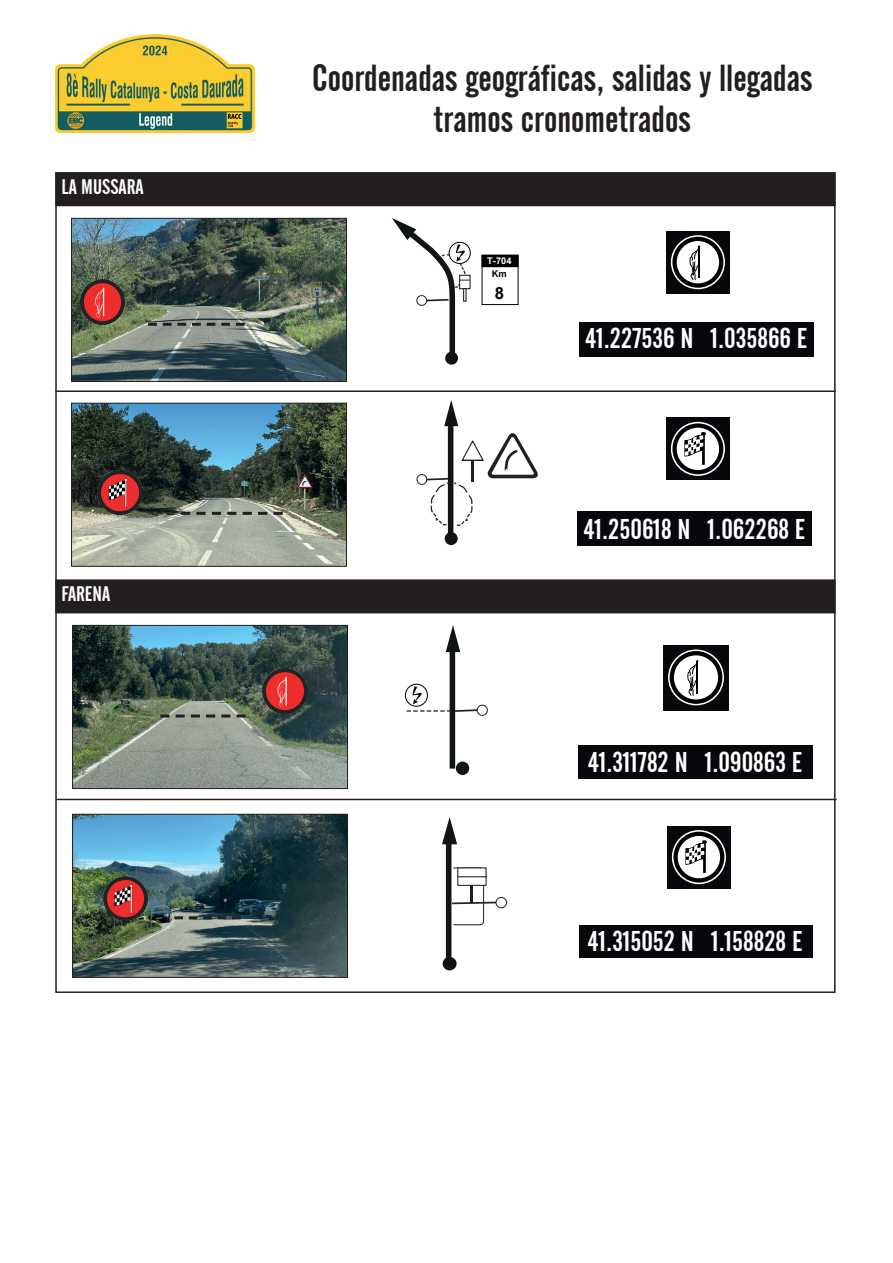
<style>
.page{position:relative;width:893px;height:1263px;background:#fff}
.page>*{position:absolute;margin:0;border:0;box-sizing:border-box;transform-origin:0 0}
.t1{font:37.5px/40.5px "Alternate Gothic No 2 BT";color:#231f20;text-align:center}
.t2{font:28.5px "Alternate Gothic No 2 BT";color:#fff}
.t3{font:21px "Alternate Gothic No 2 BT";color:#fff}
.t4{font:700 16.65px "Arial";color:#000104}
.t5{font:700 9.3px "Arial";color:#fff}
.t6{font:700 9.3px "Arial";color:#000104}
</style>
<div class="page">
<img style="left:55px;top:34px;width:200px;height:99px">
<div style="left:56px;top:173px;width:779px;height:32px;background:#231f20"></div>
<div style="left:55px;top:172px;width:781px;height:34px;border:2px solid #231f20"></div>
<div style="left:482px;top:255px;width:36px;height:50px;border:1px solid #000104"></div>
<div style="left:482px;top:255px;width:36px;height:12px;background:#000104"></div>
<div style="left:449px;top:242px;width:22px;height:22px;border:1px solid #000001;border-radius:50%"></div>
<svg style="left:392px;top:218px;width:78px;height:146px"></svg>
<div style="left:579px;top:323px;width:235px;height:34px;background:#06080c"></div>
<div style="left:56px;top:580px;width:779px;height:33px;background:#231f20"></div>
<div style="left:55px;top:579px;width:781px;height:34px;border:2px solid #231f20"></div>
<img style="left:73px;top:220px;width:272px;height:160px">
<div style="left:71px;top:218px;width:276px;height:164px;border:1px solid #231f20"></div>
<svg style="left:148px;top:323px;width:97px;height:3px"></svg>
<img style="left:80px;top:280px;width:45px;height:44px">
<div style="left:448px;top:421px;width:5px;height:118px;background:#101414"></div>
<div style="left:445px;top:532px;width:13px;height:13px;background:#101414;border-radius:50%"></div>
<svg style="left:444px;top:400px;width:14px;height:26px"></svg>
<svg style="left:416px;top:432px;width:122px;height:95px"></svg>
<div style="left:666px;top:417px;width:63px;height:63px;background:#06080c"></div>
<svg style="left:674px;top:425px;width:47px;height:47px"></svg>
<div style="left:672px;top:423px;width:52px;height:52px;border:5px solid #000001;border-radius:50%"></div>
<div style="left:671px;top:422px;width:54px;height:54px;border:2px solid #fff;border-radius:50%"></div>
<svg style="left:685px;top:432px;width:21px;height:33px"></svg>
<div style="left:577px;top:511px;width:234px;height:34px;background:#06080c"></div>
<div style="left:666px;top:231px;width:63px;height:63px;background:#06080c"></div>
<svg style="left:674px;top:239px;width:47px;height:47px"></svg>
<div style="left:672px;top:236px;width:52px;height:52px;border:5px solid #000001;border-radius:50%"></div>
<div style="left:671px;top:235px;width:54px;height:54px;border:2px solid #fff;border-radius:50%"></div>
<svg style="left:689px;top:241px;width:11px;height:40px"></svg>
<hr style="left:55px;top:390px;width:781px;height:2px;background:#231f20">
<img style="left:73px;top:405px;width:272px;height:160px">
<div style="left:71px;top:403px;width:276px;height:164px;border:1px solid #231f20"></div>
<svg style="left:181px;top:512px;width:102px;height:3px"></svg>
<img style="left:98px;top:470px;width:44px;height:45px">
<div style="left:667px;top:826px;width:63px;height:63px;background:#06080c"></div>
<svg style="left:675px;top:834px;width:47px;height:46px"></svg>
<div style="left:673px;top:831px;width:52px;height:52px;border:5px solid #000001;border-radius:50%"></div>
<div style="left:672px;top:830px;width:54px;height:54px;border:2px solid #fff;border-radius:50%"></div>
<svg style="left:686px;top:840px;width:21px;height:33px"></svg>
<hr style="left:56px;top:799px;width:781px;height:1px;background:#231f20">
<img style="left:74px;top:627px;width:272px;height:160px">
<div style="left:72px;top:625px;width:276px;height:164px;border:1px solid #231f20"></div>
<svg style="left:160px;top:714px;width:86px;height:3px"></svg>
<img style="left:262px;top:669px;width:45px;height:44px">
<div style="left:663px;top:645px;width:65px;height:65px;background:#06080c"></div>
<svg style="left:672px;top:653px;width:48px;height:49px"></svg>
<div style="left:669px;top:651px;width:54px;height:53px;border:5px solid #000001;border-radius:50%"></div>
<div style="left:668px;top:649px;width:56px;height:56px;border:2px solid #fff;border-radius:50%"></div>
<svg style="left:686px;top:655px;width:12px;height:42px"></svg>
<div style="left:450px;top:647px;width:5px;height:122px;background:#101414"></div>
<div style="left:456px;top:761px;width:13px;height:14px;background:#101414;border-radius:50%"></div>
<svg style="left:446px;top:625px;width:14px;height:27px"></svg>
<div style="left:405px;top:684px;width:23px;height:22px;border:1px solid #000001;border-radius:50%"></div>
<svg style="left:407px;top:686px;width:81px;height:30px"></svg>
<div style="left:578px;top:745px;width:234px;height:33px;background:#06080c"></div>
<img style="left:74px;top:816px;width:272px;height:160px">
<div style="left:72px;top:814px;width:276px;height:164px;border:1px solid #231f20"></div>
<svg style="left:174px;top:916px;width:67px;height:3px"></svg>
<img style="left:103px;top:876px;width:45px;height:45px">
<div style="left:446px;top:839px;width:5px;height:125px;background:#101414"></div>
<div style="left:443px;top:957px;width:14px;height:13px;background:#101414;border-radius:50%"></div>
<svg style="left:442px;top:817px;width:15px;height:27px"></svg>
<svg style="left:451px;top:867px;width:56px;height:59px"></svg>
<div style="left:579px;top:925px;width:233px;height:33px;background:#06080c"></div>
<p class="t3" style="left:61px;top:175px;width:84px">LA MUSSARA</p>
<p class="t3" style="left:61px;top:582px;width:50px">FARENA</p>
<h1 class="t1" style="left:312px;top:58px;width:502px">Coordenadas geográficas, salidas y llegadas tramos cronometrados</h1>
<p class="t5" style="left:487px;top:254px;width:26px">T-704</p>
<p class="t4" style="left:495px;top:281px;width:11px">8</p>
<p class="t6" style="left:492px;top:267px;width:16px">Km</p>
<p class="t2" style="left:585px;top:323px;width:224px">41.227536 N 1.035866 E</p>
<p class="t2" style="left:583px;top:513px;width:224px">41.250618 N 1.062268 E</p>
<p class="t2" style="left:588px;top:746px;width:216px">41.311782 N 1.090863 E</p>
<p class="t2" style="left:588px;top:925px;width:216px">41.315052 N 1.158828 E</p>
</div>
